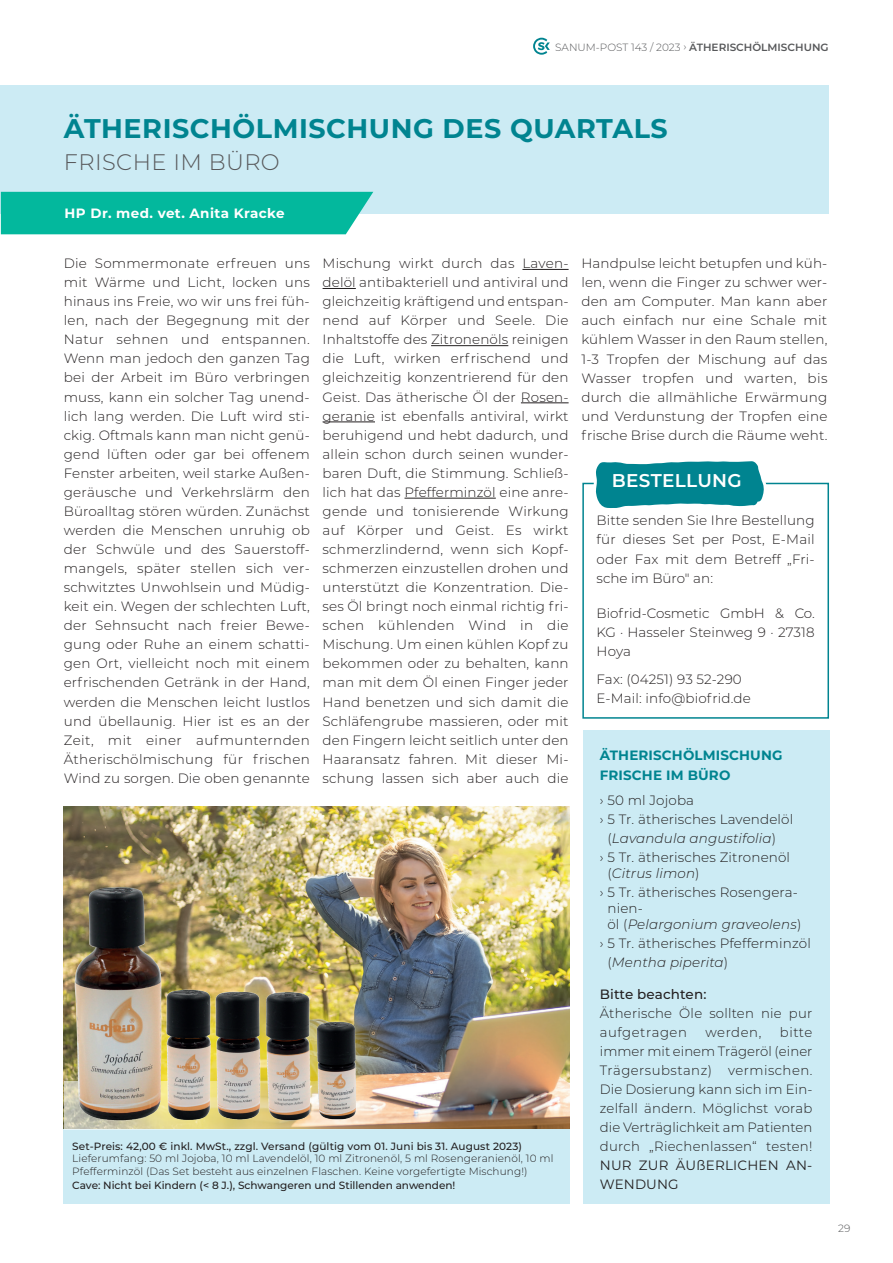
<style>
.page{position:relative;width:893px;height:1263px;background:#fff}
.page>*{position:absolute;margin:0;border:0;box-sizing:border-box;transform-origin:0 0}
.t1{font:700 27px "Montserrat";letter-spacing:.02em;color:#008490}
.t2{font:300 22.5px "Montserrat";letter-spacing:.02em;color:#57585a}
.t3{font:600 18.45px "Montserrat";letter-spacing:.015em;color:#fff}
.t4{font:300 13.5px/19px "Montserrat";letter-spacing:.01em;color:#231f20;text-align:justify}
.t5{font:italic 300 13.5px/15.9px "Montserrat";letter-spacing:.01em;color:#231f20}
.t6{font:700 13.5px/19px "Montserrat";letter-spacing:.01em;color:#008490}
.t7{font:13.5px/19px "Montserrat";letter-spacing:.015em;color:#231f20}
.t8{font:700 13.5px "Montserrat";letter-spacing:.03em;color:#fff}
.t9{font:500 13.5px "Montserrat";letter-spacing:.01em;color:#231f20}
.t10{font:300 10.5px/12.8px "Montserrat";letter-spacing:.01em;color:#231f20}
.t11{font:500 10.5px "Montserrat";color:#231f20}
.t12{font:300 10.5px "Montserrat";color:#57585a}
.s1{font-weight:600}
.s2{font-style:normal}
.s3{font-style:italic}
</style>
<div class="page">
<svg style="left:533px;top:38px;width:17px;height:17px"></svg>
<hr style="left:522px;top:269px;width:47px;height:1px;background:#231f20">
<hr style="left:323px;top:288px;width:33px;height:1px;background:#231f20">
<hr style="left:431px;top:345px;width:77px;height:1px;background:#231f20">
<hr style="left:521px;top:402px;width:48px;height:1px;background:#231f20">
<hr style="left:323px;top:422px;width:52px;height:1px;background:#231f20">
<hr style="left:404px;top:498px;width:92px;height:1px;background:#231f20">
<div style="left:0;top:86px;width:828px;height:128px;background:#ccebf4"></div>
<div style="left:1px;top:192px;width:372px;height:42px;background:#03b89d"></div>
<div style="left:583px;top:730px;width:246px;height:473px;background:#ccebf4"></div>
<div style="left:582px;top:483px;width:247px;height:236px;border:2px solid #008490"></div>
<svg style="left:591px;top:461px;width:179px;height:258px"></svg>
<img style="left:64px;top:806px;width:506px;height:323px">
<div style="left:64px;top:1129px;width:506px;height:74px;background:#ccebf4"></div>
<img style="left:64px;top:1081px;width:382px;height:48px">
<img style="left:67px;top:840px;width:102px;height:281px">
<img style="left:164px;top:986px;width:99px;height:137px">
<img style="left:315px;top:1002px;width:52px;height:120px">
<img style="left:265px;top:989px;width:47px;height:132px">
<p class="t12" style="left:555px;top:40px;width:275px">SANUM-POST 143 / 2023 › <span class="s1">ÄTHERISCHÖLMISCHUNG</span></p>
<h1 class="t1" style="left:64px;top:109px;width:605px">ÄTHERISCHÖLMISCHUNG DES QUARTALS</h1>
<h2 class="t2" style="left:64px;top:146px;width:218px">FRISCHE IM BÜRO</h2>
<p class="t8" style="left:65px;top:204px;width:222px">HP Dr. med. vet. Anita Kracke</p>
<p class="t4" style="left:64px;top:253px;width:248px">Die Sommermonate erfreuen uns mit Wärme und Licht, locken uns hinaus ins Freie, wo wir uns frei füh&shy;len, nach der Begegnung mit der Natur sehnen und entspannen.<br>Wenn man jedoch den ganzen Tag bei der Arbeit im Büro verbringen muss, kann ein solcher Tag unend&shy;lich lang werden. Die Luft wird sti&shy;ckig. Oftmals kann man nicht genü&shy;gend lüften oder gar bei offenem Fenster arbeiten, weil starke Außen&shy;geräusche und Verkehrslärm den Büroalltag stören würden. Zunächst werden die Menschen unruhig ob der Schwüle und des Sauerstoff&shy;mangels, später stellen sich ver&shy;schwitztes Unwohlsein und Müdig&shy;keit ein. Wegen der schlechten Luft, der Sehnsucht nach freier Bewe&shy;gung oder Ruhe an einem schatti&shy;gen Ort, vielleicht noch mit einem erfrischenden Getränk in der Hand, werden die Menschen leicht lustlos und übellaunig. Hier ist es an der Zeit, mit einer aufmunternden Ätherischölmischung für frischen Wind zu sorgen. Die oben genannte</p>
<p class="t4" style="left:323px;top:253px;width:248px">Mischung wirkt durch das Laven&shy;delöl antibakteriell und antiviral und gleichzeitig kräftigend und entspan&shy;nend auf Körper und Seele. Die Inhaltstoffe des Zitronenöls reinigen die Luft, wirken erfrischend und gleichzeitig konzentrierend für den Geist. Das ätherische Öl der Rosen&shy;geranie ist ebenfalls antiviral, wirkt beruhigend und hebt dadurch, und allein schon durch seinen wunder&shy;baren Duft, die Stimmung. Schließ&shy;lich hat das Pfefferminzöl eine anre&shy;gende und tonisierende Wirkung auf Körper und Geist. Es wirkt schmerzlindernd, wenn sich Kopf&shy;schmerzen einzustellen drohen und unterstützt die Konzentration. Die&shy;ses Öl bringt noch einmal richtig fri&shy;schen kühlenden Wind in die Mischung. Um einen kühlen Kopf zu bekommen oder zu behalten, kann man mit dem Öl einen Finger jeder Hand benetzen und sich damit die Schläfengrube massieren, oder mit den Fingern leicht seitlich unter den Haaransatz fahren. Mit dieser Mi&shy;schung lassen sich aber auch die</p>
<p class="t4" style="left:581px;top:253px;width:248px">Handpulse leicht betupfen und küh&shy;len, wenn die Finger zu schwer wer&shy;den am Computer. Man kann aber auch einfach nur eine Schale mit kühlem Wasser in den Raum stellen, 1-3 Tropfen der Mischung auf das Wasser tropfen und warten, bis durch die allmähliche Erwärmung und Verdunstung der Tropfen eine frische Brise durch die Räume weht.</p>
<h3 class="t3" style="left:612px;top:468px;width:131px">BESTELLUNG</h3>
<p class="t4" style="left:597px;top:511px;width:220px">Bitte senden Sie Ihre Bestellung für dieses Set per Post, E-Mail oder Fax mit dem Betreff „Fri&shy;sche im Büro" an:</p>
<p class="t4" style="left:597px;top:603px;width:220px">Biofrid-Cosmetic GmbH &amp; Co.<br>KG · Hasseler Steinweg 9 · 27318<br>Hoya</p>
<p class="t4" style="left:597px;top:669px;width:156px">Fax: (04251) 93 52-290<br>E-Mail: info@biofrid.de</p>
<p class="t6" style="left:600px;top:745px;width:184px">ÄTHERISCHÖLMISCHUNG<br>FRISCHE IM BÜRO</p>
<p class="t4" style="left:600px;top:790px;width:96px">› 50 ml Jojoba</p>
<p class="t4" style="left:600px;top:809px;width:195px">› 5 Tr. ätherisches Lavendelöl</p>
<p class="t5" style="left:607px;top:830px;width:170px"><span class="s2">(</span>Lavandula angustifolia<span class="s2">)</span></p>
<p class="t4" style="left:600px;top:847px;width:192px">› 5 Tr. ätherisches Zitronenöl</p>
<p class="t4" style="left:600px;top:863px;width:200px;text-indent:8px">(<span class="s3">Citrus limon</span>)<br>› 5 Tr. ätherisches Rosengera-</p>
<p class="t5" style="left:607px;top:900px;width:195px"><span class="s2">nien-<br>öl (</span>Pelargonium graveolens<span class="s2">)</span></p>
<p class="t4" style="left:607px;top:933px;width:205px;text-indent:-8px">› 5 Tr. ätherisches Pfefferminzöl (<span class="s3">Mentha piperita</span>)</p>
<p class="t9" style="left:600px;top:984px;width:108px">Bitte beachten:</p>
<p class="t4" style="left:600px;top:1003px;width:214px">Ätherische Öle sollten nie pur aufgetragen</p>
<p class="t4" style="left:600px;top:1022px;width:214px;text-indent:180px">bitte immer mit einem Trägeröl (einer Trägersubstanz) vermischen.<br>Die Dosierung kann sich im Ein&shy;zelfall ändern. Möglichst vorab die Verträglichkeit am Patienten durch „Riechenlassen“ testen!</p>
<p class="t7" style="left:600px;top:1155px;width:214px">NUR ZUR ÄUßERLICHEN AN-<br>WENDUNG</p>
<p class="t4" style="left:705px;top:1022px;width:57px">werden,</p>
<p class="t11" style="left:72px;top:1138px;width:451px">Set-Preis: 42,00 € inkl. MwSt., zzgl. Versand (gültig vom 01. Juni bis 31. August 2023)</p>
<p class="t10" style="left:72px;top:1152px;width:483px">Lieferumfang: 50 ml Jojoba, 10 ml Lavendelöl, 10 ml Zitronenöl, 5 ml Rosengeranienöl, 10 ml<br>Pfefferminzöl (Das Set besteht aus einzelnen Flaschen. Keine vorgefertigte Mischung!)</p>
<p class="t11" style="left:72px;top:1178px;width:385px">Cave: Nicht bei Kindern (&lt; 8 J.), Schwangeren und Stillenden anwenden!</p>
<p class="t12" style="left:838px;top:1221px;width:14px">29</p>
</div>
